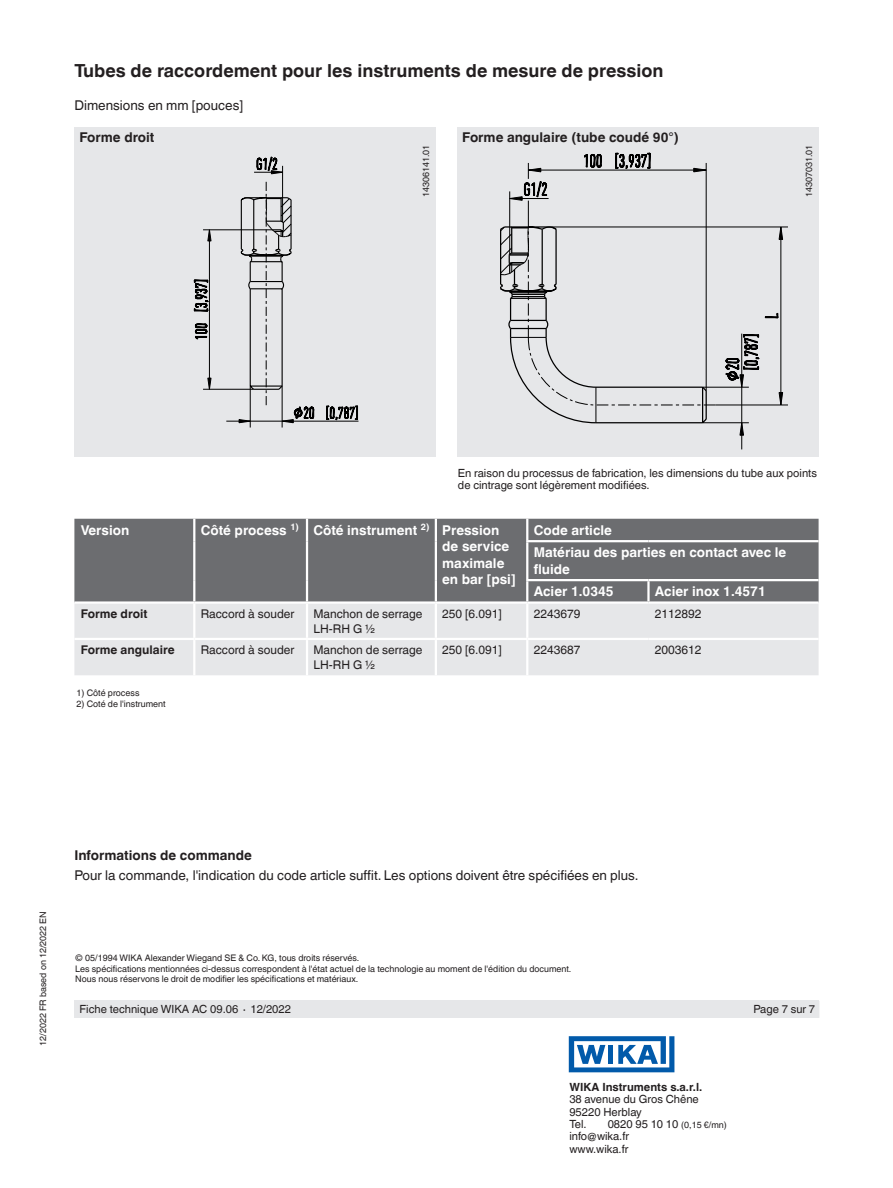
<style>
.page{position:relative;width:893px;height:1188px;background:#fff}
.page>*{position:absolute;margin:0;border:0;box-sizing:border-box;transform-origin:0 0}
.t1{font:700 18px "Helvetica World";color:#231f20}
.t2{font:700 13.5px/16.5px "Helvetica World";color:#fff}
.t3{font:13.5px "Helvetica World";color:#231f20}
.t4{font:700 13.5px "Helvetica World";color:#231f20}
.t5{font:12px/15px "Helvetica World";color:#231f20}
.t6{font:700 12px "Helvetica World";color:#231f20}
.t7{font:11.25px/12.3px "Helvetica World";color:#231f20}
.t8{font:700 11.25px "Helvetica World";color:#231f20}
.t9{font:9px/10.5px "Helvetica World";color:#231f20}
.s1{font-size:9px}
</style>
<div class="page">
<div style="left:74px;top:1000px;width:745px;height:18px;background:#e6e7e9"></div>
<svg style="left:569px;top:1036px;width:105px;height:36px"></svg>
<div style="left:457px;top:128px;width:362px;height:329px;background:#e6e7e9"></div>
<div style="left:74px;top:128px;width:362px;height:329px;background:#e6e7e9"></div>
<svg style="left:326px;top:405px;width:32px;height:16px"></svg>
<svg style="left:195px;top:323px;width:13px;height:17px"></svg>
<svg style="left:194px;top:279px;width:15px;height:33px"></svg>
<svg style="left:207px;top:229px;width:5px;height:12px"></svg>
<svg style="left:207px;top:378px;width:5px;height:11px"></svg>
<hr style="left:250px;top:386px;width:1px;height:42px;background:#000">
<hr style="left:209px;top:230px;width:1px;height:159px;background:#000">
<hr style="left:203px;top:389px;width:50px;height:1px;background:#000">
<hr style="left:226px;top:421px;width:132px;height:1px;background:#000">
<svg style="left:254px;top:156px;width:29px;height:18px"></svg>
<hr style="left:203px;top:230px;width:69px;height:1px;background:#000">
<hr style="left:282px;top:166px;width:1px;height:56px;background:#000">
<hr style="left:282px;top:386px;width:1px;height:42px;background:#000">
<svg style="left:239px;top:182px;width:75px;height:241px"></svg>
<svg style="left:725px;top:334px;width:35px;height:53px"></svg>
<svg style="left:739px;top:423px;width:5px;height:13px"></svg>
<svg style="left:764px;top:313px;width:15px;height:5px"></svg>
<svg style="left:778px;top:392px;width:5px;height:13px"></svg>
<svg style="left:778px;top:226px;width:5px;height:14px"></svg>
<hr style="left:703px;top:422px;width:46px;height:1px;background:#000">
<hr style="left:781px;top:227px;width:1px;height:178px;background:#000">
<hr style="left:741px;top:334px;width:1px;height:115px;background:#000">
<hr style="left:552px;top:227px;width:236px;height:1px;background:#000">
<hr style="left:703px;top:387px;width:46px;height:1px;background:#000">
<hr style="left:715px;top:405px;width:73px;height:1px;background:#000">
<svg style="left:500px;top:152px;width:215px;height:272px"></svg>
<div style="left:74px;top:519px;width:745px;height:82px;background:#6c6d70"></div>
<div style="left:74px;top:604px;width:745px;height:71px;background:#e6e7e9"></div>
<hr style="left:647px;top:581px;width:3px;height:20px;background:#fff">
<hr style="left:306px;top:604px;width:2px;height:34px;background:#fff">
<hr style="left:435px;top:604px;width:2px;height:34px;background:#fff">
<hr style="left:526px;top:604px;width:2px;height:34px;background:#fff">
<hr style="left:74px;top:638px;width:120px;height:2px;background:#fff">
<hr style="left:306px;top:640px;width:2px;height:35px;background:#fff">
<hr style="left:436px;top:638px;width:91px;height:2px;background:#fff">
<hr style="left:435px;top:640px;width:2px;height:35px;background:#fff">
<hr style="left:527px;top:638px;width:121px;height:2px;background:#fff">
<hr style="left:526px;top:640px;width:2px;height:35px;background:#fff">
<hr style="left:648px;top:638px;width:171px;height:2px;background:#fff">
<hr style="left:526px;top:579px;width:122px;height:2px;background:#fff">
<hr style="left:648px;top:579px;width:171px;height:2px;background:#fff">
<hr style="left:306px;top:519px;width:2px;height:22px;background:#fff">
<hr style="left:306px;top:541px;width:2px;height:39px;background:#fff">
<hr style="left:306px;top:580px;width:2px;height:21px;background:#fff">
<hr style="left:435px;top:519px;width:2px;height:22px;background:#fff">
<hr style="left:435px;top:541px;width:2px;height:39px;background:#fff">
<hr style="left:435px;top:580px;width:2px;height:21px;background:#fff">
<hr style="left:526px;top:581px;width:2px;height:20px;background:#fff">
<hr style="left:193px;top:519px;width:2px;height:22px;background:#fff">
<hr style="left:193px;top:541px;width:2px;height:39px;background:#fff">
<hr style="left:193px;top:580px;width:2px;height:21px;background:#fff">
<hr style="left:194px;top:638px;width:113px;height:2px;background:#fff">
<hr style="left:307px;top:638px;width:129px;height:2px;background:#fff">
<hr style="left:193px;top:604px;width:2px;height:34px;background:#fff">
<hr style="left:193px;top:640px;width:2px;height:35px;background:#fff">
<hr style="left:526px;top:542px;width:2px;height:37px;background:#fff">
<hr style="left:526px;top:519px;width:2px;height:21px;background:#fff">
<hr style="left:526px;top:540px;width:122px;height:2px;background:#fff">
<hr style="left:648px;top:540px;width:171px;height:2px;background:#fff">
<h1 class="t1" style="left:74px;top:60px;width:590px">Tubes de raccordement pour les instruments de mesure de pression</h1>
<h2 class="t3" style="left:74px;top:97px;width:170px">Dimensions en mm [pouces]</h2>
<p class="t9" style="left:421px;top:197px;width:54px;rotate:-90deg">14306141.01</p>
<h2 class="t4" style="left:80px;top:129px;width:76px">Forme droit</h2>
<h2 class="t4" style="left:462px;top:129px;width:218px">Forme angulaire (tube coudé 90°)</h2>
<p class="t9" style="left:804px;top:197px;width:54px;rotate:-90deg">14307031.01</p>
<p class="t7" style="left:458px;top:467px;width:360px">En raison du processus de fabrication, les dimensions du tube aux points de cintrage sont légèrement modifiées.</p>
<h2 class="t2" style="left:81px;top:522px;width:50px">Version</h2>
<h2 class="t2" style="left:442px;top:522px;width:75px;text-indent:-242px">Côté process <sup>1)</sup> Côté instrument <sup>2)</sup> Pression de service maximale en bar [psi]</h2>
<h2 class="t2" style="left:534px;top:519px;width:254px;line-height:22.5px">Code article<br>Matériau des parties en contact avec le</h2>
<h2 class="t2" style="left:534px;top:558px;width:82px;line-height:22.5px">fluide<br>Acier 1.0345</h2>
<h2 class="t2" style="left:655px;top:583px;width:112px">Acier inox 1.4571</h2>
<h3 class="t6" style="left:81px;top:606px;width:68px">Forme droit</h3>
<h3 class="t5" style="left:201px;top:606px;width:95px">Raccord à souder</h3>
<h3 class="t5" style="left:313px;top:606px;width:111px">Manchon de serrage<br>LH-RH G ½</h3>
<h3 class="t5" style="left:442px;top:606px;width:61px">250 [6.091]</h3>
<h3 class="t5" style="left:534px;top:606px;width:48px">2243679</h3>
<h3 class="t5" style="left:655px;top:606px;width:48px">2112892</h3>
<h3 class="t6" style="left:81px;top:643px;width:95px">Forme angulaire</h3>
<h3 class="t5" style="left:201px;top:642px;width:95px">Raccord à souder</h3>
<h3 class="t5" style="left:313px;top:642px;width:111px">Manchon de serrage<br>LH-RH G ½</h3>
<h3 class="t5" style="left:442px;top:642px;width:61px">250 [6.091]</h3>
<h3 class="t5" style="left:534px;top:642px;width:48px">2243687</h3>
<h3 class="t5" style="left:655px;top:642px;width:48px">2003612</h3>
<p class="t9" style="left:77px;top:688px;width:64px">1) Côté process</p>
<p class="t9" style="left:77px;top:698px;width:91px">2) Coté de l'instrument</p>
<p class="t9" style="left:38px;top:1046px;width:136px;rotate:-90deg">12/2022 FR based on 12/2022 EN</p>
<h2 class="t4" style="left:74px;top:848px;width:179px">Informations de commande</h2>
<h2 class="t3" style="left:74px;top:867px;width:566px">Pour la commande, l'indication du code article suffit. Les options doivent être spécifiées en plus.</h2>
<p class="t9" style="left:75px;top:953px;width:498px">© 05/1994 WIKA Alexander Wiegand SE &amp; Co. KG, tous droits réservés.<br>Les spécifications mentionnées ci-dessus correspondent à l'état actuel de la technologie au moment de l'édition du document.<br>Nous nous réservons le droit de modifier les spécifications et matériaux.</p>
<p class="t7" style="left:80px;top:1003px;width:213px">Fiche technique WIKA AC 09.06 ∙ 12/2022</p>
<p class="t7" style="left:753px;top:1003px;width:63px">Page 7 sur 7</p>
<p class="t8" style="left:569px;top:1081px;width:134px">WIKA Instruments s.a.r.l.</p>
<p class="t7" style="left:569px;top:1093px;width:131px">38 avenue du Gros Chêne<br>95220 Herblay<br>Tel.</p>
<p class="t7" style="left:569px;top:1118px;width:159px;text-indent:38px">0820 95 10 10 <span class="s1">(0,15 €/mn) </span>info@wika.fr<br>www.wika.fr</p>
</div>
